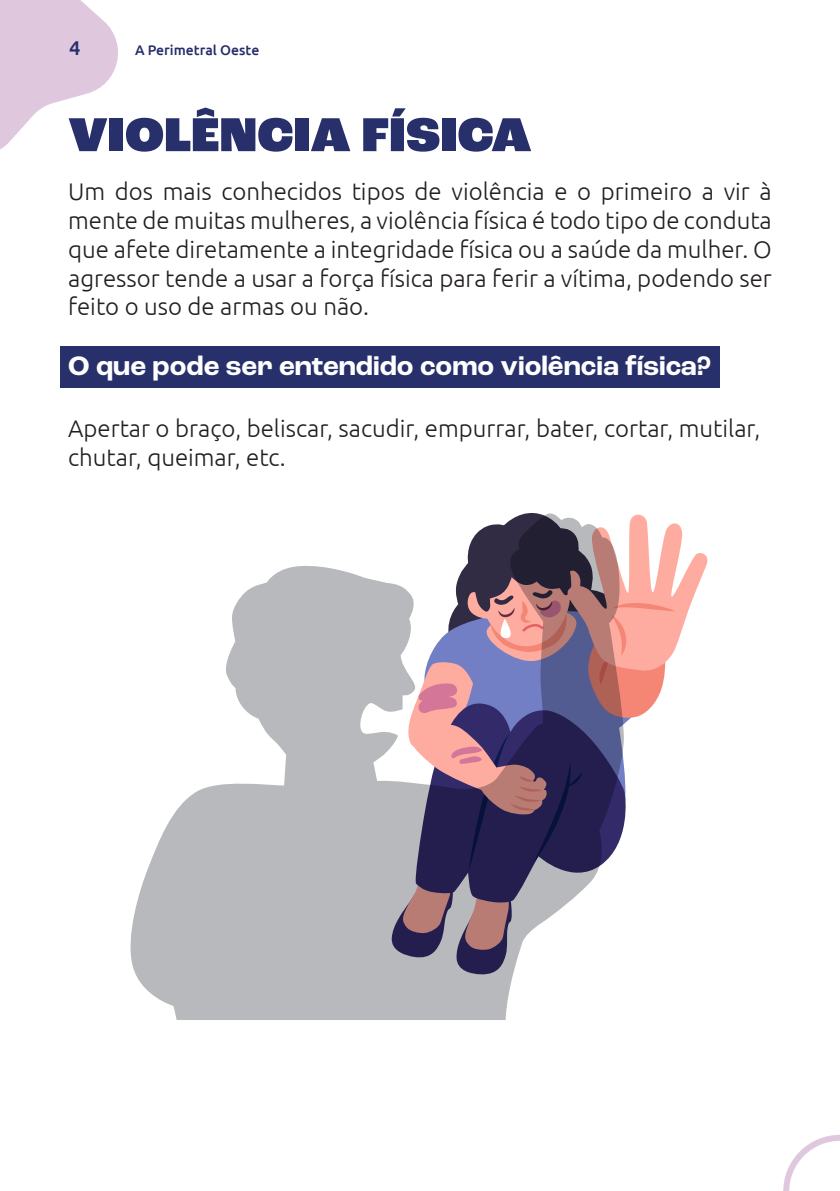
<style>
.page{position:relative;width:840px;height:1191px;background:#fff}
.page>*{position:absolute;margin:0;border:0;box-sizing:border-box;transform-origin:0 0}
.Tabela{font:900 50px "Roc Grotesk";color:#27306b}
.Tabela-2{font:700 28px "Roc Grotesk";color:#fff}
.Título_1{font:300 24px/28.8px "Ubuntu";color:#231f20;text-align:justify}
.t1{font:500 20px "Ubuntu";color:#262e6a}
.t2{font:500 14px "Ubuntu";color:#262e6a}
</style>
<div class="page">
<svg style="left:0;top:0;width:118px;height:150px"></svg>
<svg style="left:783px;top:1135px;width:56px;height:56px"></svg>
<svg style="left:623px;top:514px;width:85px;height:315px"></svg>
<svg style="left:130px;top:513px;width:493px;height:507px"></svg>
<div style="left:61px;top:346px;width:658px;height:42px;background:#27306b"></div>
<p class="t1" style="left:69px;top:35px;width:13px">4</p>
<p class="t2" style="left:135px;top:41px;width:126px">A Perimetral Oeste</p>
<p class="Tabela" style="left:68px;top:104px;width:464px">VIOLÊNCIA FÍSICA</p>
<p class="Título_1" style="left:68px;top:176px;width:705px">Um dos mais conhecidos tipos de violência e o primeiro a vir à mente de muitas mulheres, a violência física é todo tipo de conduta que afete diretamente a integridade física ou a saúde da mulher. O agressor tende a usar a força física para ferir a vítima, podendo ser feito o uso de armas ou não.</p>
<p class="Tabela-2" style="left:68px;top:348px;width:644px">O que pode ser entendido como violência física?</p>
<p class="Título_1" style="left:68px;top:413px;width:693px">Apertar o braço, beliscar, sacudir, empurrar, bater, cortar, mutilar, chutar, queimar, etc.</p>
</div>
